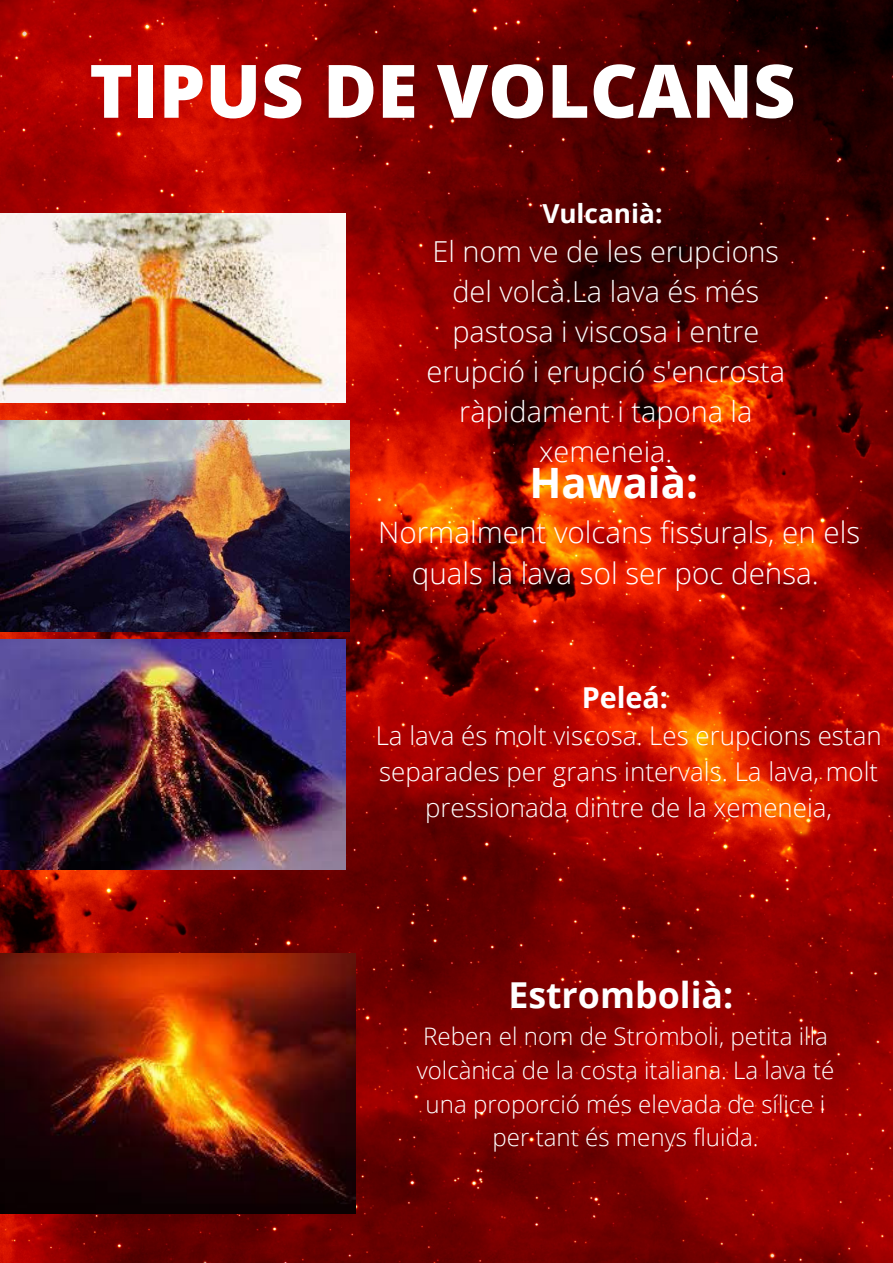
<style>
.page{position:relative;width:893px;height:1263px;background:#fff}
.page>*{position:absolute;margin:0;border:0;box-sizing:border-box;transform-origin:0 0}
.t1{font:800 73.8px "Open Sans";color:#fff}
.t2{font:700 41.85px "Open Sans";color:#fff}
.t3{font:700 35.7px "Open Sans";color:#fff}
.t4{font:300 29.55px/41.1px "Open Sans";color:#fff;text-align:center}
.t5{font:300 28.88px/40px "Open Sans";color:#fff;text-align:center}
.t6{font:700 28.8px "Open Sans";color:#fff}
.t7{font:700 26.25px "Open Sans";color:#fff}
.t8{font:300 25.88px/36px "Open Sans";color:#fff;text-align:center}
.t9{font:300 24.15px/33.8px "Open Sans";color:#fff;text-align:center}
</style>
<div class="page">
<img style="left:0;top:0;width:893px;height:1263px">
<img style="left:0;top:213px;width:346px;height:189px">
<img style="left:0;top:420px;width:349px;height:212px">
<img style="left:0;top:639px;width:346px;height:230px">
<img style="left:0;top:953px;width:355px;height:260px">
<p class="t1" style="left:89px;top:39px;width:707px">TIPUS DE VOLCANS</p>
<p class="t7" style="left:542px;top:194px;width:122px">Vulcanià:</p>
<p class="t5" style="left:427px;top:231px;width:360px">El nom ve de les erupcions del volcà.La lava és més pastosa i viscosa i entre erupció i erupció s'encrosta ràpidament i tapona la xemeneia.</p>
<p class="t2" style="left:529px;top:453px;width:170px">Hawaià:</p>
<p class="t4" style="left:378px;top:511px;width:483px">Normalment volcans fissurals, en els quals la lava sol ser poc densa.</p>
<p class="t6" style="left:581px;top:677px;width:88px">Peleá:</p>
<p class="t8" style="left:376px;top:717px;width:507px">La lava és molt viscosa. Les erupcions estan separades per grans intervals. La lava, molt pressionada dintre de la xemeneia,</p>
<p class="t3" style="left:508px;top:970px;width:226px">Estrombolià:</p>
<p class="t9" style="left:417px;top:1019px;width:419px">Reben el nom de Stromboli, petita illa volcànica de la costa italiana. La lava té una proporció més elevada de sílice i per tant és menys fluida.</p>
</div>
